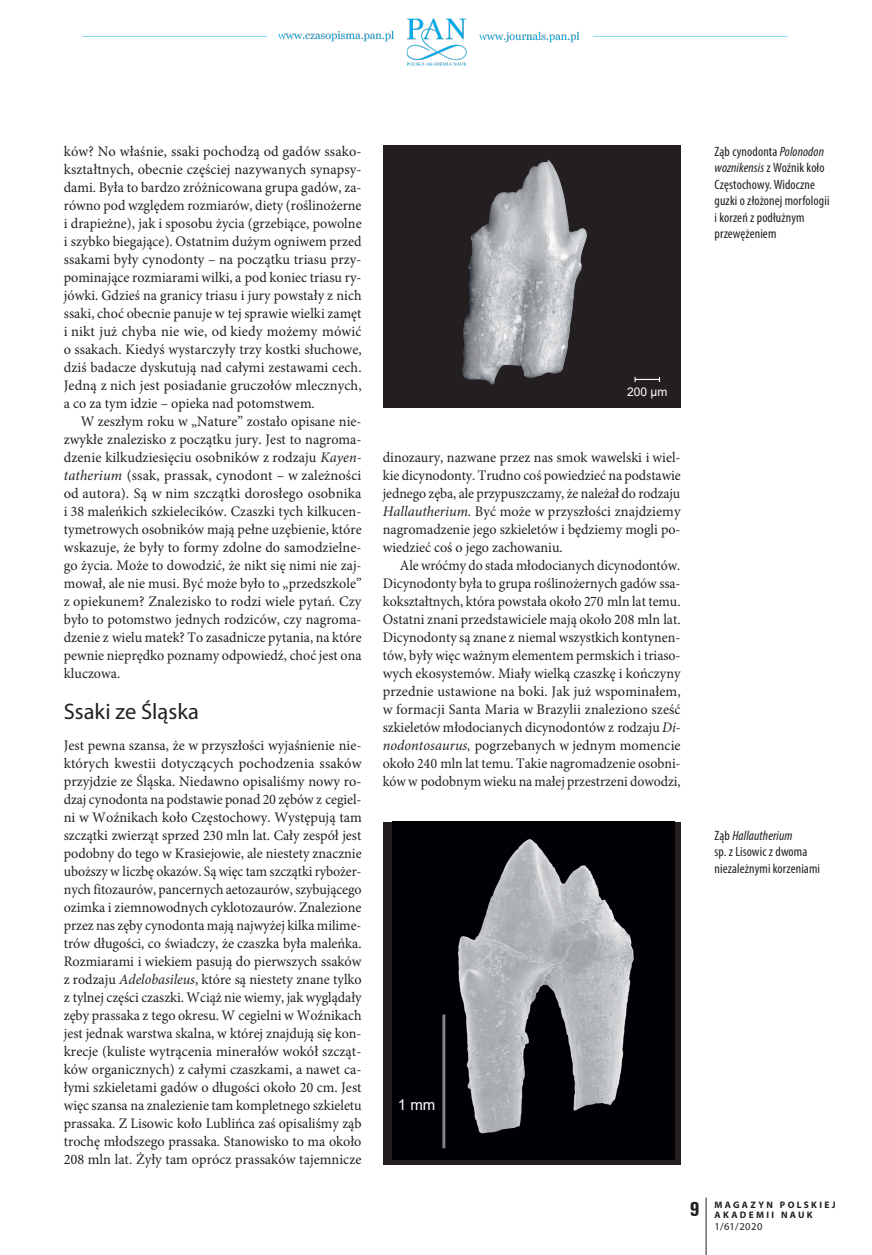
<style>
.page{position:relative;width:872px;height:1255px;background:#fff}
.page>*{position:absolute;margin:0;border:0;box-sizing:border-box;transform-origin:0 0}
.t1{font:22.5px "Myriad Pro";color:#231f20}
.t2{font:15px "Arial";color:#fff}
.t3{font:14.55px/18px "Minion Pro";color:#231f20;text-align:justify}
.t4{font:14.55px/18px "Minion Pro";color:#231f20;text-align:justify;scale:.95 1}
.t5{font:condensed 13.5px/16.5px "Myriad Pro";letter-spacing:.01em;color:#231f20}
.t6{font:12px "Arial";color:#fff}
.t7{font:10.5px "Myriad Pro";letter-spacing:.045em;color:#231f20}
.t8{font:700 9.45px/10.5px "Myriad Pro";letter-spacing:.245em;color:#231f20;text-align:center}
.s1{font-style:italic}
.s2{font-family:"Unitus TEE";font-stretch:condensed;font-size:21px}
</style>
<div class="page">
<img style="left:82px;top:18px;width:706px;height:48px">
<hr style="left:706px;top:1197px;width:1px;height:57px;background:#231f20">
<svg style="left:383px;top:821px;width:297px;height:342px;background:#1e1a1c"></svg>
<img style="left:393px;top:821px;width:281px;height:338px">
<div style="left:383px;top:145px;width:297px;height:262px;background:#231f20"></div>
<img style="left:462px;top:160px;width:125px;height:225px">
<hr style="left:442px;top:1014px;width:3px;height:134px;background:#808285">
<svg style="left:634px;top:377px;width:26px;height:5px"></svg>
<p class="t3" style="left:64px;top:142px;width:299px">ków? No właśnie, ssaki pochodzą od gadów ssako&shy;kształtnych, obecnie częściej nazywanych synapsy&shy;dami. Była to bardzo zróżnicowana grupa gadów, za&shy;równo pod względem rozmiarów, diety (roślinożerne i drapieżne), jak i sposobu życia (grzebiące, powolne i szybko biegające). Ostatnim dużym ogniwem przed ssakami były cynodonty – na początku triasu przy&shy;pominające rozmiarami wilki, a pod koniec triasu ry&shy;jówki. Gdzieś na granicy triasu i jury powstały z nich ssaki, choć obecnie panuje w tej sprawie wielki zamęt i nikt już chyba nie wie, od kiedy możemy mówić o ssakach. Kiedyś wystarczyły trzy kostki słuchowe, dziś badacze dyskutują nad całymi zestawami cech.<br>Jedną z nich jest posiadanie gruczołów mlecznych, a co za tym idzie – opieka nad potomstwem.</p>
<p class="t3" style="left:64px;top:412px;width:299px;text-indent:17px">W zeszłym roku w „Nature” zostało opisane nie&shy;zwykłe znalezisko z początku jury. Jest to nagroma&shy;dzenie kilkudziesięciu osobników z rodzaju <span class="s1">Kayen&shy;tatherium</span> (ssak, prassak, cynodont – w zależności od autora). Są w nim szczątki dorosłego osobnika i 38 maleńkich szkielecików. Czaszki tych kilkucen&shy;tymetrowych osobników mają pełne uzębienie, które wskazuje, że były to formy zdolne do samodzielne&shy;go życia. Może to dowodzić, że nikt się nimi nie zaj&shy;mował, ale nie musi. Być może było to „przedszkole” z opiekunem? Znalezisko to rodzi wiele pytań. Czy było to potomstwo jednych rodziców, czy nagroma&shy;dzenie z wielu matek? To zasadnicze pytania, na które pewnie nieprędko poznamy odpowiedź, choć jest ona kluczowa.</p>
<h1 class="t1" style="left:64px;top:699px;width:137px">Ssaki ze Śląska</h1>
<p class="t3" style="left:64px;top:736px;width:299px">Jest pewna szansa, że w przyszłości wyjaśnienie nie&shy;których kwestii dotyczących pochodzenia ssaków przyjdzie ze Śląska. Niedawno opisaliśmy nowy ro&shy;dzaj cynodonta na podstawie ponad 20 zębów z cegiel&shy;ni w Woźnikach koło Częstochowy. Występują tam szczątki zwierząt sprzed 230 mln lat. Cały zespół jest podobny do tego w Krasiejowie, ale niestety znacznie uboższy w liczbę okazów. Są więc tam szczątki rybożer&shy;nych fitozaurów, pancernych aetozaurów, szybującego ozimka i ziemnowodnych cyklotozaurów. Znalezione przez nas zęby cynodonta mają najwyżej kilka milime&shy;trów długości, co świadczy, że czaszka była maleńka.<br>Rozmiarami i wiekiem pasują do pierwszych ssaków z rodzaju <span class="s1">Adelobasileus</span>, które są niestety znane tylko z tylnej części czaszki. Wciąż nie wiemy, jak wyglądały zęby prassaka z tego okresu. W cegielni w Woźnikach jest jednak warstwa skalna, w której znajdują się kon&shy;krecje (kuliste wytrącenia minerałów wokół szcząt&shy;ków organicznych) z całymi czaszkami, a nawet ca&shy;łymi szkieletami gadów o długości około 20 cm. Jest więc szansa na znalezienie tam kompletnego szkieletu prassaka. Z Lisowic koło Lublińca zaś opisaliśmy ząb trochę młodszego prassaka. Stanowisko to ma około 208 mln lat. Żyły tam oprócz prassaków tajemnicze</p>
<p class="t5" style="left:714px;top:143px;width:116px">Ząb cynodonta <span class="s1">Polonodon woznikensis</span> z Woźnik koło<br>Częstochowy. Widoczne guzki o złożonej morfologii i korzeń z podłużnym przewężeniem</p>
<p class="t6" style="left:627px;top:383px;width:42px">200 μm</p>
<p class="t3" style="left:383px;top:448px;width:299px">dinozaury, nazwane przez nas smok wawelski i wiel&shy;kie dicynodonty. Trudno coś powiedzieć na podstawie jednego zęba, ale przypuszczamy, że należał do rodzaju <span class="s1">Hallautherium</span>. Być może w przyszłości znajdziemy nagromadzenie jego szkieletów i będziemy mogli po&shy;wiedzieć coś o jego zachowaniu.</p>
<p class="t4" style="left:383px;top:556px;width:315px;text-indent:17px">Ale wróćmy do stada młodocianych dicynodontów.<br>Dicynodonty była to grupa roślinożernych gadów ssa&shy;kokształtnych, która powstała około 270 mln lat temu.<br>Ostatni znani przedstawiciele mają około 208 mln lat.<br>Dicynodonty są znane z niemal wszystkich kontynen&shy;tów, były więc ważnym elementem permskich i triaso&shy;wych ekosystemów. Miały wielką czaszkę i kończyny przednie ustawione na boki. Jak już wspominałem, w formacji Santa Maria w Brazylii znaleziono sześć szkieletów młodocianych dicynodontów z rodzaju <span class="s1">Di&shy;nodontosaurus,</span> pogrzebanych w jednym momencie około 240 mln lat temu. Takie nagromadzenie osobni&shy;ków w podobnym wieku na małej przestrzeni dowodzi,</p>
<p class="t5" style="left:714px;top:827px;width:107px">Ząb <span class="s1">Hallautherium<br></span>sp. z Lisowic z dwoma niezależnymi korzeniami</p>
<p class="t2" style="left:398px;top:1094px;width:39px">1 mm</p>
<p class="t8" style="left:690px;top:1198px;width:147px"><span class="s2">9</span> MAGAZYN POLSKIEJ<br>AKADEMII NAUK</p>
<p class="t7" style="left:714px;top:1220px;width:49px">1/61/2020</p>
</div>
